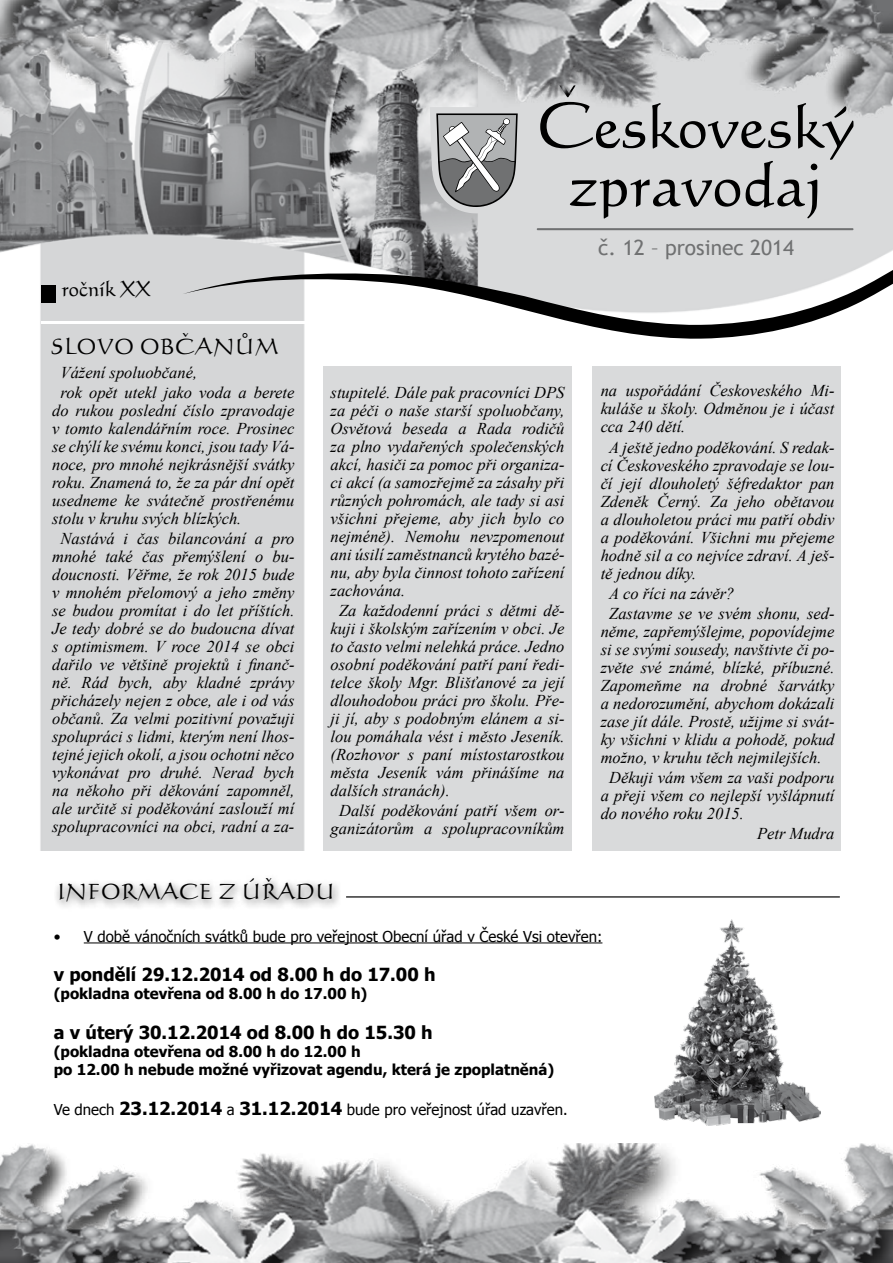
<style>
.page{position:relative;width:893px;height:1263px;background:#fff}
.page>*{position:absolute;margin:0;border:0;box-sizing:border-box;transform-origin:0 0}
.t1{font:21px "Calligraphic 421 AT Roman B";letter-spacing:.03em;color:#000}
.t2{font:21px "Trebuchet MS";color:#707172}
.t3{font:21px "Calligraphic 421 AT Roman B";color:#000}
.t4{font:700 18px "Tahoma";color:#000}
.t5{font:italic 16.5px/18px "Times New Roman";color:#000;text-align:justify}
.t6{font:15px "Tahoma";color:#000}
.t7{font:700 15px/18px "Tahoma";color:#000}
.s1{font-weight:700;font-size:18px}
</style>
<div class="page">
<img style="left:0;top:118px;width:893px;height:733px">
<div style="left:41px;top:285px;width:14px;height:17px;background:#000"></div>
<svg style="left:430px;top:118px;width:94px;height:101px;background:#a6a7a8"></svg>
<hr style="left:537px;top:228px;width:316px;height:2px;background:#707172">
<svg style="left:540px;top:118px;width:313px;height:101px;background:#b5b5b6"></svg>
<svg style="left:183px;top:262px;width:710px;height:78px"></svg>
<hr style="left:41px;top:321px;width:264px;height:3px;background:#fff">
<div style="left:324px;top:367px;width:248px;height:484px;background:#d9dadb"></div>
<div style="left:593px;top:367px;width:248px;height:484px;background:#d9dadb"></div>
<div style="left:54px;top:873px;width:288px;height:39px;background:#000;opacity:.75"></div>
<hr style="left:346px;top:896px;width:494px;height:1px;background:#000">
<hr style="left:84px;top:942px;width:518px;height:1px;background:#000">
<img style="left:0;top:0;width:893px;height:118px">
<img style="left:0;top:1143px;width:893px;height:120px">
<img style="left:655px;top:919px;width:166px;height:207px">
<p class="t3" style="left:62px;top:275px;width:90px">ročník XX</p>
<p class="t1" style="left:51px;top:333px;width:229px">SLOVO OBČANŮM</p>
<p class="t5" style="left:61px;top:362px;width:235px;line-height:20.1px">Vážení spoluobčané,<br>rok opět utekl jako voda a berete</p>
<p class="t5" style="left:52px;top:401px;width:244px">do rukou poslední číslo zpravodaje v tomto kalendářním roce. Prosinec se chýlí ke svému konci, jsou tady Vá&shy;noce, pro mnohé nejkrásnější svátky roku. Znamená to, že za pár dní opět usedneme ke svátečně prostřenému stolu v kruhu svých blízkých.</p>
<p class="t5" style="left:52px;top:529px;width:244px;text-align:center">Nastává i čas bilancování a pro mnohé také čas přemýšlení o bu&shy;doucnosti. Věřme, že rok 2015 bude v mnohém přelomový a jeho změny se budou promítat i do let příštích.<br>Je tedy dobré se do budoucna dívat s optimismem. V roce 2014 se obci dařilo ve většině projektů i finanč&shy;ně. Rád bych, aby kladné zprávy přicházely nejen z obce, ale i od vás občanů. Za velmi pozitivní považuji spolupráci s lidmi, kterým není lhos&shy;tejné jejich okolí, a jsou ochotni něco vykonávat pro druhé. Nerad bych na někoho při děkování zapomněl, ale určitě si poděkování zaslouží mí spolupracovníci na obci, radní a za-</p>
<p class="t5" style="left:331px;top:383px;width:235px">stupitelé. Dále pak pracovníci DPS za péči o naše starší spoluobčany, Osvětová beseda a Rada rodičů za plno vydařených společenských akcí, hasiči za pomoc při organiza&shy;ci akcí (a samozřejmě za zásahy při různých pohromách, ale tady si asi všichni přejeme, aby jich bylo co nejméně). Nemohu nevzpomenout ani úsilí zaměstnanců krytého bazé&shy;nu, aby byla činnost tohoto zařízení zachována.</p>
<p class="t5" style="left:331px;top:601px;width:235px;text-indent:8px">Za každodenní práci s dětmi dě&shy;kuji i školským zařízením v obci. Je to často velmi nelehká práce. Jedno osobní poděkování patří paní ředi&shy;telce školy Mgr. Blišťanové za její dlouhodobou práci pro školu. Pře&shy;ji jí, aby s podobným elánem a si&shy;lou pomáhala vést i město Jeseník. (Rozhovor s paní místostarostkou města Jeseník vám přinášíme na dalších stranách).</p>
<p class="t5" style="left:331px;top:801px;width:235px;text-align:center">Další poděkování patří všem or&shy;ganizátorům a spolupracovníkům</p>
<p class="t2" style="left:598px;top:235px;width:198px">č. 12 – prosinec 2014</p>
<p class="t5" style="left:601px;top:382px;width:235px">na uspořádání Českoveského Mi&shy;kuláše u školy. Odměnou je i účast cca 240 dětí.</p>
<p class="t5" style="left:601px;top:438px;width:235px;text-indent:8px">A ještě jedno poděkování. S redak&shy;cí Českoveského zpravodaje se lou&shy;čí její dlouholetý šéfredaktor pan Zdeněk Černý. Za jeho obětavou a dlouholetou práci mu patří obdiv a poděkování. Všichni mu přejeme hodně sil a co nejvíce zdraví. A ješ&shy;tě jednou díky.</p>
<p class="t5" style="left:609px;top:583px;width:227px;line-height:20.1px">A co říci na závěr?<br>Zastavme se ve svém shonu, sed-</p>
<p class="t5" style="left:601px;top:622px;width:235px">něme, zapřemýšlejme, popovídejme si se svými sousedy, navštivte či po&shy;zvěte své známé, blízké, příbuzné.<br>Zapomeňme na drobné šarvátky a nedorozumění, abychom dokázali zase jít dále. Prostě, užijme si svát&shy;ky všichni v klidu a pohodě, pokud možno, v kruhu těch nejmilejších.</p>
<p class="t5" style="left:601px;top:768px;width:235px;text-indent:8px">Děkuji vám všem za vaši podporu a přeji všem co nejlepší vyšlápnutí do nového roku 2015.</p>
<p class="t5" style="left:757px;top:824px;width:79px">Petr Mudra</p>
<p class="t1" style="left:57px;top:877px;width:279px">INFORMACE Z ÚŘADU</p>
<p class="t6" style="left:54px;top:926px;width:550px">• V době vánočních svátků bude pro veřejnost Obecní úřad v České Vsi otevřen:</p>
<p class="t4" style="left:54px;top:962px;width:383px">v pondělí 29.12.2014 od 8.00 h do 17.00 h</p>
<p class="t7" style="left:54px;top:984px;width:315px">(pokladna otevřena od 8.00 h do 17.00 h)</p>
<p class="t4" style="left:54px;top:1020px;width:380px">a v úterý 30.12.2014 od 8.00 h do 15.30 h</p>
<p class="t7" style="left:54px;top:1041px;width:502px">(pokladna otevřena od 8.00 h do 12.00 h<br>po 12.00 h nebude možné vyřizovat agendu, která je zpoplatněná)</p>
<p class="t6" style="left:54px;top:1099px;width:515px">Ve dnech <span class="s1">23.12.2014</span> a <span class="s1">31.12.2014</span> bude pro veřejnost úřad uzavřen.</p>
</div>
